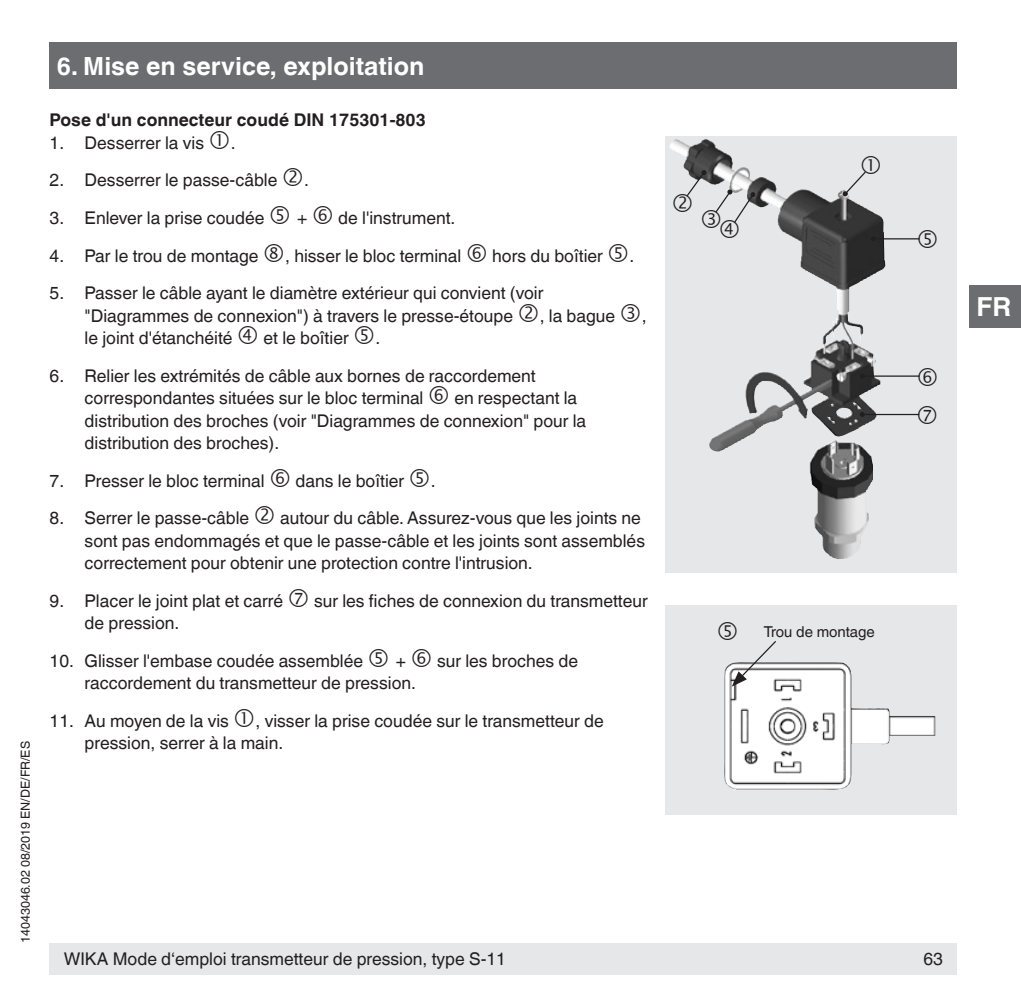
<style>
.page{position:relative;width:1021px;height:1007px;background:#fff}
.page>*{position:absolute;margin:0;border:0;box-sizing:border-box;transform-origin:0 0}
.t1{font:700 26.25px "Helvetica World";color:#fff}
.t2{font:700 25px "Helvetica World";color:#fff}
.t3{font:17.5px/22.5px "Helvetica World";color:#231f20}
.t4{font:700 17.5px "Helvetica World";color:#231f20}
.t5{font:15px "Helvetica World";color:#231f20}
.t6{font:12.5px "Helvetica World";color:#231f20}
</style>
<div class="page">
<div style="left:50px;top:943px;width:907px;height:31px;background:#e6e7e9"></div>
<div style="left:50px;top:43px;width:907px;height:46px;background:#6c6d70"></div>
<div style="left:969px;top:285px;width:51px;height:43px;background:#6c6d70"></div>
<svg style="left:665px;top:136px;width:292px;height:437px;background:#cccdcf"></svg>
<img style="left:669px;top:139px;width:129px;height:101px">
<hr style="left:873px;top:238px;width:46px;height:1px;background:#231f20">
<svg style="left:870px;top:236px;width:5px;height:5px"></svg>
<hr style="left:862px;top:375px;width:57px;height:1px;background:#231f20">
<svg style="left:860px;top:373px;width:5px;height:5px"></svg>
<hr style="left:862px;top:414px;width:57px;height:1px;background:#231f20">
<svg style="left:859px;top:412px;width:5px;height:5px"></svg>
<div style="left:665px;top:605px;width:292px;height:209px;background:#e6e7e9"></div>
<img style="left:724px;top:662px;width:211px;height:128px">
<svg style="left:918px;top:367px;width:18px;height:18px"></svg>
<svg style="left:918px;top:230px;width:18px;height:18px"></svg>
<svg style="left:842px;top:156px;width:37px;height:40px"></svg>
<svg style="left:673px;top:170px;width:82px;height:68px;background:#d3d4d6"></svg>
<svg style="left:918px;top:406px;width:18px;height:18px"></svg>
<svg style="left:724px;top:641px;width:53px;height:45px"></svg>
<p class="t6" style="left:18px;top:943px;width:203px;rotate:-90deg">14043046.02 08/2019 EN/DE/FR/ES</p>
<h2 class="t2" style="left:57px;top:51px;width:369px">6. Mise en service, exploitation</h2>
<p class="t4" style="left:50px;top:110px;width:377px">Pose d'un connecteur coudé DIN 175301-803</p>
<p class="t3" style="left:50px;top:132px;width:156px">1. Desserrer la vis</p>
<p class="t3" style="left:231px;top:132px;width:6px">.</p>
<p class="t3" style="left:50px;top:169px;width:229px">2. Desserrer le passe-câble</p>
<p class="t3" style="left:304px;top:169px;width:6px">.</p>
<p class="t3" style="left:50px;top:207px;width:216px">3. Enlever la prise coudée</p>
<p class="t3" style="left:297px;top:207px;width:12px">+</p>
<p class="t3" style="left:338px;top:207px;width:119px">de l'instrument.</p>
<p class="t3" style="left:50px;top:244px;width:210px">4. Par le trou de montage</p>
<p class="t3" style="left:285px;top:244px;width:178px">, hisser le bloc terminal</p>
<p class="t3" style="left:492px;top:244px;width:112px">hors du boîtier</p>
<p class="t3" style="left:629px;top:244px;width:6px">.</p>
<p class="t3" style="left:50px;top:282px;width:495px;text-align:center">5. Passer le câble ayant le diamètre extérieur qui convient (voir "Diagrammes de connexion") à travers le presse-étoupe</p>
<p class="t3" style="left:539px;top:304px;width:77px">, la bague</p>
<p class="t3" style="left:641px;top:304px;width:6px">,</p>
<p class="t3" style="left:85px;top:327px;width:149px">le joint d'étanchéité</p>
<p class="t3" style="left:263px;top:327px;width:87px">et le boîtier</p>
<p class="t3" style="left:375px;top:327px;width:6px">.</p>
<p class="t3" style="left:85px;top:364px;width:452px;text-indent:-35px">6. Relier les extrémités de câble aux bornes de raccordement correspondantes situées sur le bloc terminal</p>
<p class="t3" style="left:85px;top:387px;width:503px;text-indent:369px">en respectant la distribution des broches (voir "Diagrammes de connexion" pour la distribution des broches).</p>
<p class="t3" style="left:50px;top:469px;width:217px">7. Presser le bloc terminal</p>
<p class="t3" style="left:295px;top:469px;width:110px">dans le boîtier</p>
<p class="t3" style="left:431px;top:469px;width:6px">.</p>
<p class="t3" style="left:50px;top:507px;width:201px">8. Serrer le passe-câble</p>
<p class="t3" style="left:85px;top:507px;width:562px;text-indent:195px">autour du câble. Assurez-vous que les joints ne sont pas endommagés et que le passe-câble et les joints sont assemblés correctement pour obtenir une protection contre l'intrusion.</p>
<p class="t3" style="left:50px;top:589px;width:235px">9. Placer le joint plat et carré</p>
<p class="t3" style="left:314px;top:589px;width:335px">sur les fiches de connexion du transmetteur</p>
<p class="t3" style="left:85px;top:612px;width:96px">de pression.</p>
<p class="t3" style="left:50px;top:649px;width:315px">10. Glisser l'embase coudée assemblée</p>
<p class="t3" style="left:396px;top:649px;width:12px">+</p>
<p class="t3" style="left:437px;top:649px;width:143px">sur les broches de</p>
<p class="t3" style="left:85px;top:672px;width:333px">raccordement du transmetteur de pression.</p>
<p class="t3" style="left:50px;top:709px;width:181px">11. Au moyen de la vis</p>
<p class="t3" style="left:85px;top:709px;width:520px;text-indent:171px">, visser la prise coudée sur le transmetteur de pression, serrer à la main.</p>
<p class="t5" style="left:763px;top:623px;width:113px">Trou de montage</p>
<p class="t3" style="left:64px;top:947px;width:444px">WIKA Mode d‘emploi transmetteur de pression, type S-11</p>
<p class="t3" style="left:923px;top:947px;width:21px">63</p>
<h1 class="t1" style="left:976px;top:292px;width:36px">FR</h1>
</div>
